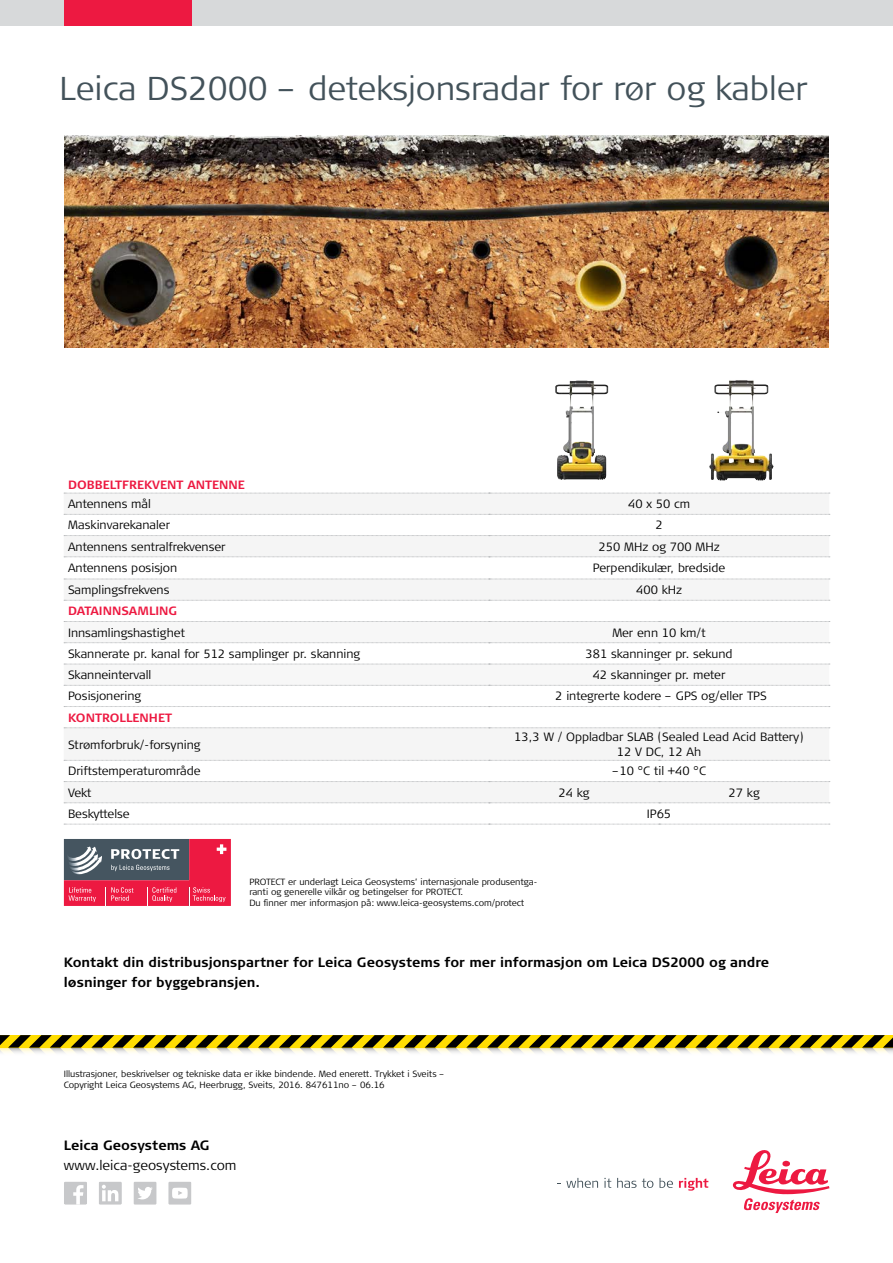
<style>
.page{position:relative;width:893px;height:1263px;background:#fff}
.page>*{position:absolute;margin:0;border:0;box-sizing:border-box;transform-origin:0 0}
.t1{font:300 33px "Signa Column";color:#43525a}
.t2{font:700 13.5px/19.5px "Signa Column";color:#000}
.t3{font:300 13.5px "Signa Column";color:#000}
.t4{font:300 12px/15px "Signa Column";color:#000;text-align:center}
.t5{font:700 12px "Signa Column";color:#ed1941}
.t6{font:300 9px/10.5px "Signa Column";color:#000}
</style>
<div class="page">
<div style="left:0;top:0;width:893px;height:26px;background:#d7d9da"></div>
<div style="left:64px;top:0;width:127px;height:26px;background:#ed1941"></div>
<svg style="left:0;top:1035px;width:893px;height:18px;background:#a2943b"></svg>
<svg style="left:64px;top:513px;width:765px;height:247px"></svg>
<svg style="left:64px;top:622px;width:765px;height:63px"></svg>
<svg style="left:64px;top:782px;width:765px;height:42px;fill:#f5f5f5"></svg>
<svg style="left:64px;top:493px;width:766px;height:1px"></svg>
<svg style="left:64px;top:727px;width:766px;height:1px"></svg>
<svg style="left:64px;top:781px;width:766px;height:1px"></svg>
<svg style="left:64px;top:802px;width:766px;height:1px"></svg>
<svg style="left:64px;top:824px;width:766px;height:1px"></svg>
<svg style="left:64px;top:706px;width:766px;height:1px"></svg>
<svg style="left:64px;top:514px;width:766px;height:1px"></svg>
<svg style="left:64px;top:535px;width:766px;height:1px"></svg>
<svg style="left:64px;top:557px;width:766px;height:1px"></svg>
<svg style="left:64px;top:579px;width:766px;height:1px"></svg>
<svg style="left:64px;top:600px;width:766px;height:1px"></svg>
<svg style="left:64px;top:621px;width:766px;height:1px"></svg>
<svg style="left:64px;top:642px;width:766px;height:1px"></svg>
<svg style="left:64px;top:685px;width:766px;height:1px"></svg>
<svg style="left:64px;top:664px;width:766px;height:1px"></svg>
<svg style="left:64px;top:760px;width:766px;height:1px"></svg>
<svg style="left:64px;top:839px;width:167px;height:67px;background:#ac4961"></svg>
<img style="left:64px;top:135px;width:765px;height:213px">
<img style="left:555px;top:380px;width:21px;height:64px">
<img style="left:714px;top:380px;width:30px;height:37px">
<svg style="left:557px;top:1178px;width:41px;height:10px"></svg>
<svg style="left:604px;top:1178px;width:7px;height:10px"></svg>
<svg style="left:617px;top:1178px;width:36px;height:10px"></svg>
<svg style="left:659px;top:1178px;width:14px;height:10px"></svg>
<svg style="left:679px;top:1178px;width:29px;height:12px"></svg>
<svg style="left:733px;top:1150px;width:96px;height:63px"></svg>
<svg style="left:168px;top:1181px;width:23px;height:24px"></svg>
<svg style="left:133px;top:1181px;width:24px;height:24px"></svg>
<svg style="left:99px;top:1181px;width:23px;height:24px"></svg>
<svg style="left:102px;top:1190px;width:4px;height:11px"></svg>
<svg style="left:64px;top:1181px;width:23px;height:24px"></svg>
<h1 class="t1" style="left:60px;top:68px;width:750px">Leica DS2000 – deteksjonsradar for rør og kabler</h1>
<p class="t5" style="left:68px;top:477px;width:178px">DOBBELTFREKVENT ANTENNE</p>
<p class="t4" style="left:68px;top:497px;width:84px">Antennens mål</p>
<p class="t4" style="left:628px;top:497px;width:63px">40 x 50 cm</p>
<p class="t4" style="left:68px;top:518px;width:104px">Maskinvarekanaler</p>
<p class="t4" style="left:655px;top:518px;width:9px">2</p>
<p class="t4" style="left:68px;top:539px;width:159px">Antennens sentralfrekvenser</p>
<p class="t4" style="left:598px;top:539px;width:123px">250 MHz og 700 MHz</p>
<p class="t4" style="left:68px;top:561px;width:111px">Antennens posisjon</p>
<p class="t4" style="left:593px;top:561px;width:134px">Perpendikulær, bredside</p>
<p class="t4" style="left:68px;top:583px;width:103px">Samplingsfrekvens</p>
<p class="t4" style="left:636px;top:583px;width:47px">400 kHz</p>
<p class="t5" style="left:68px;top:603px;width:111px">DATAINNSAMLING</p>
<p class="t4" style="left:68px;top:625px;width:119px">Innsamlingshastighet</p>
<p class="t4" style="left:612px;top:625px;width:95px">Mer enn 10 km/t</p>
<p class="t4" style="left:68px;top:646px;width:294px">Skannerate pr. kanal for 512 samplinger pr. skanning</p>
<p class="t4" style="left:586px;top:646px;width:148px">381 skanninger pr. sekund</p>
<p class="t4" style="left:68px;top:668px;width:85px">Skanneintervall</p>
<p class="t4" style="left:593px;top:668px;width:134px">42 skanninger pr. meter</p>
<p class="t4" style="left:68px;top:689px;width:75px">Posisjonering</p>
<p class="t4" style="left:555px;top:689px;width:213px">2 integrerte kodere – GPS og/eller TPS</p>
<p class="t5" style="left:68px;top:710px;width:105px">KONTROLLENHET</p>
<p class="t4" style="left:68px;top:737px;width:134px">Strømforbruk/-forsyning</p>
<p class="t4" style="left:514px;top:730px;width:291px">13,3 W / Oppladbar SLAB (Sealed Lead Acid Battery)<br>12 V DC, 12 Ah</p>
<p class="t4" style="left:68px;top:764px;width:134px">Driftstemperaturområde</p>
<p class="t4" style="left:612px;top:764px;width:95px">–10 °C til +40 °C</p>
<p class="t4" style="left:68px;top:785px;width:25px">Vekt</p>
<p class="t4" style="left:558px;top:785px;width:33px">24 kg</p>
<p class="t4" style="left:729px;top:785px;width:33px">27 kg</p>
<p class="t4" style="left:68px;top:806px;width:63px">Beskyttelse</p>
<p class="t4" style="left:647px;top:806px;width:26px">IP65</p>
<p class="t6" style="left:249px;top:876px;width:290px">PROTECT er underlagt Leica Geosystems’ internasjonale produsentga&shy;ranti og generelle vilkår og betingelser for PROTECT.<br>Du finner mer informasjon på: www.leica-geosystems.com/protect</p>
<p class="t2" style="left:64px;top:953px;width:707px">Kontakt din distribusjonspartner for Leica Geosystems for mer informasjon om Leica DS2000 og andre løsninger for byggebransjen.</p>
<p class="t6" style="left:64px;top:1069px;width:383px">Illustrasjoner, beskrivelser og tekniske data er ikke bindende. Med enerett. Trykket i Sveits –<br>Copyright Leica Geosystems AG, Heerbrugg, Sveits, 2016. 847611no – 06.16</p>
<p class="t2" style="left:64px;top:1136px;width:147px">Leica Geosystems AG</p>
<p class="t3" style="left:64px;top:1156px;width:174px">www.leica-geosystems.com</p>
</div>
